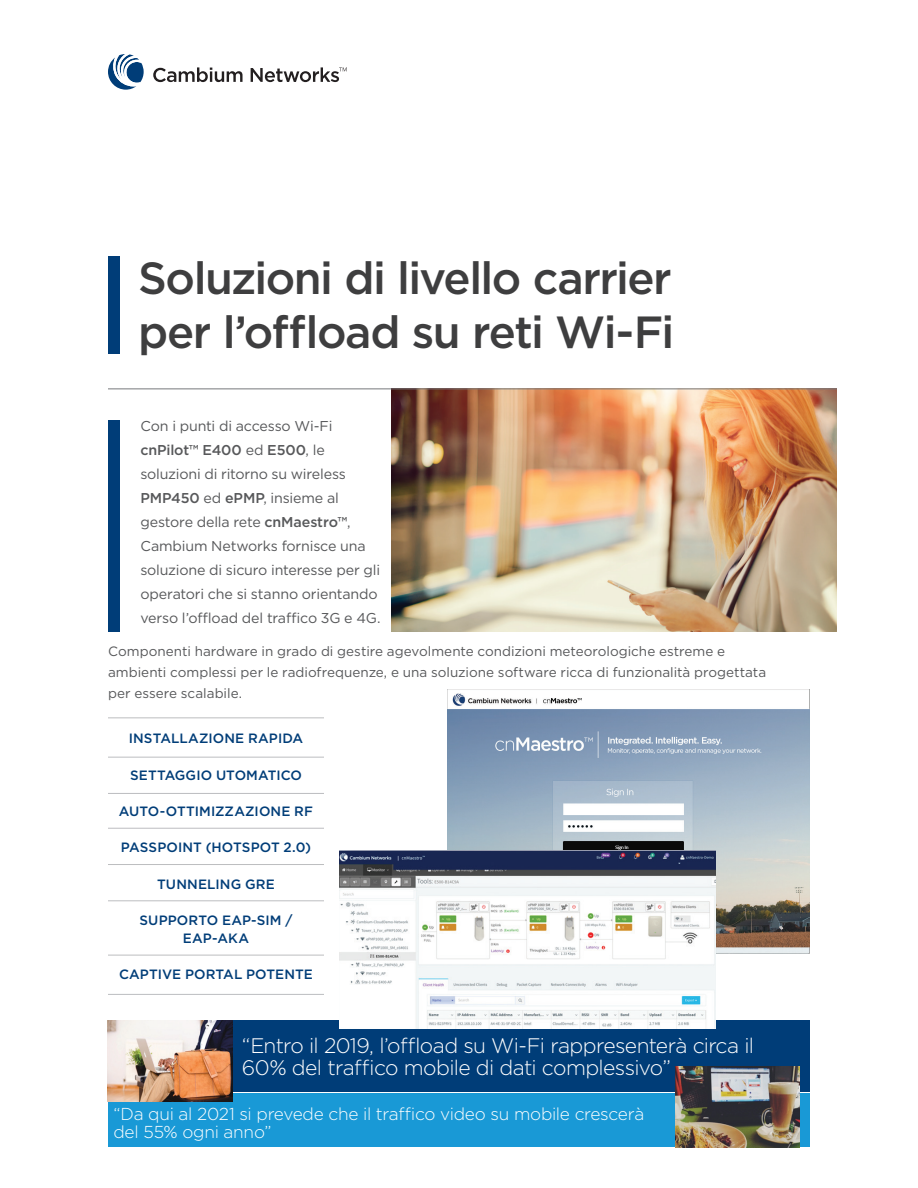
<style>
.page{position:relative;width:918px;height:1188px;background:#fff}
.page>*{position:absolute;margin:0;border:0;box-sizing:border-box;transform-origin:0 0}
.t1{font:500 45px/54px "Gotham";letter-spacing:-.035em;color:#3e3e3f}
.t2{font:300 21px/22.5px "Gotham";letter-spacing:-.035em;color:#fff}
.t3{font:300 17.25px/18px "Gotham";letter-spacing:-.015em;color:#fff}
.t4{font:14.25px/24px "Gotham";letter-spacing:-.01em;color:#57585a}
.t5{font:13.5px/21px "Gotham";color:#57585a}
.t6{font:500 13.5px/18px "Gotham";letter-spacing:.005em;color:#003d78;text-align:center}
.s1{font-weight:500}
</style>
<div class="page">
<hr style="left:108px;top:757px;width:216px;height:1px;background:#bcbdc0">
<hr style="left:108px;top:793px;width:216px;height:1px;background:#bcbdc0">
<img style="left:392px;top:389px;width:445px;height:243px">
<svg style="left:153px;top:67px;width:90px;height:15px"></svg>
<svg style="left:251px;top:67px;width:96px;height:15px"></svg>
<svg style="left:108px;top:54px;width:36px;height:36px"></svg>
<hr style="left:108px;top:388px;width:729px;height:1px;background:#76787b">
<div style="left:108px;top:420px;width:12px;height:212px;background:#003d78"></div>
<div style="left:108px;top:256px;width:12px;height:98px;background:#003d78"></div>
<div style="left:108px;top:1094px;width:702px;height:54px;background:#1999d6"></div>
<div style="left:108px;top:1021px;width:702px;height:71px;background:#003d78"></div>
<img style="left:675px;top:1066px;width:124px;height:82px">
<img style="left:108px;top:1021px;width:124px;height:81px">
<hr style="left:108px;top:717px;width:216px;height:1px;background:#bcbdc0">
<hr style="left:108px;top:864px;width:216px;height:1px;background:#bcbdc0">
<hr style="left:108px;top:900px;width:216px;height:1px;background:#bcbdc0">
<hr style="left:108px;top:828px;width:216px;height:1px;background:#bcbdc0">
<hr style="left:108px;top:955px;width:216px;height:1px;background:#bcbdc0">
<hr style="left:108px;top:994px;width:216px;height:1px;background:#bcbdc0">
<img style="left:448px;top:690px;width:362px;height:263px">
<img style="left:339px;top:851px;width:377px;height:178px">
<h1 class="t1" style="left:138px;top:250px;width:538px">Soluzioni di livello carrier per l’offload su reti Wi-Fi</h1>
<p class="t4" style="left:140px;top:413px;width:242px">Con i punti di accesso Wi-Fi <span class="s1">cnPilot™ E400</span> ed <span class="s1">E500</span>, le soluzioni di ritorno su wireless<br><span class="s1">PMP450</span> ed <span class="s1">ePMP</span>, insieme al gestore della rete <span class="s1">cnMaestro™</span>,<br>Cambium Networks fornisce una soluzione di sicuro interesse per gli operatori che si stanno orientando verso l’offload del traffico 3G e 4G.</p>
<p class="t5" style="left:108px;top:640px;width:660px">Componenti hardware in grado di gestire agevolmente condizioni meteorologiche estreme e ambienti complessi per le radiofrequenze, e una soluzione software ricca di funzionalità progettata per essere scalabile.</p>
<p class="t6" style="left:129px;top:729px;width:176px">INSTALLAZIONE RAPIDA</p>
<p class="t6" style="left:130px;top:766px;width:173px">SETTAGGIO UTOMATICO</p>
<p class="t6" style="left:119px;top:802px;width:196px">AUTO-OTTIMIZZAZIONE RF</p>
<p class="t6" style="left:121px;top:838px;width:192px">PASSPOINT (HOTSPOT 2.0)</p>
<p class="t6" style="left:157px;top:875px;width:119px">TUNNELING GRE</p>
<p class="t6" style="left:140px;top:911px;width:154px">SUPPORTO EAP-SIM /<br>EAP-AKA</p>
<p class="t6" style="left:119px;top:965px;width:195px">CAPTIVE PORTAL POTENTE</p>
<h2 class="t2" style="left:242px;top:1034px;width:514px">“Entro il 2019, l’offload su Wi-Fi rappresenterà circa il<br>60% del traffico mobile di dati complessivo”</h2>
<p class="t3" style="left:113px;top:1105px;width:532px">“Da qui al 2021 si prevede che il traffico video su mobile crescerà del 55% ogni anno”</p>
</div>
